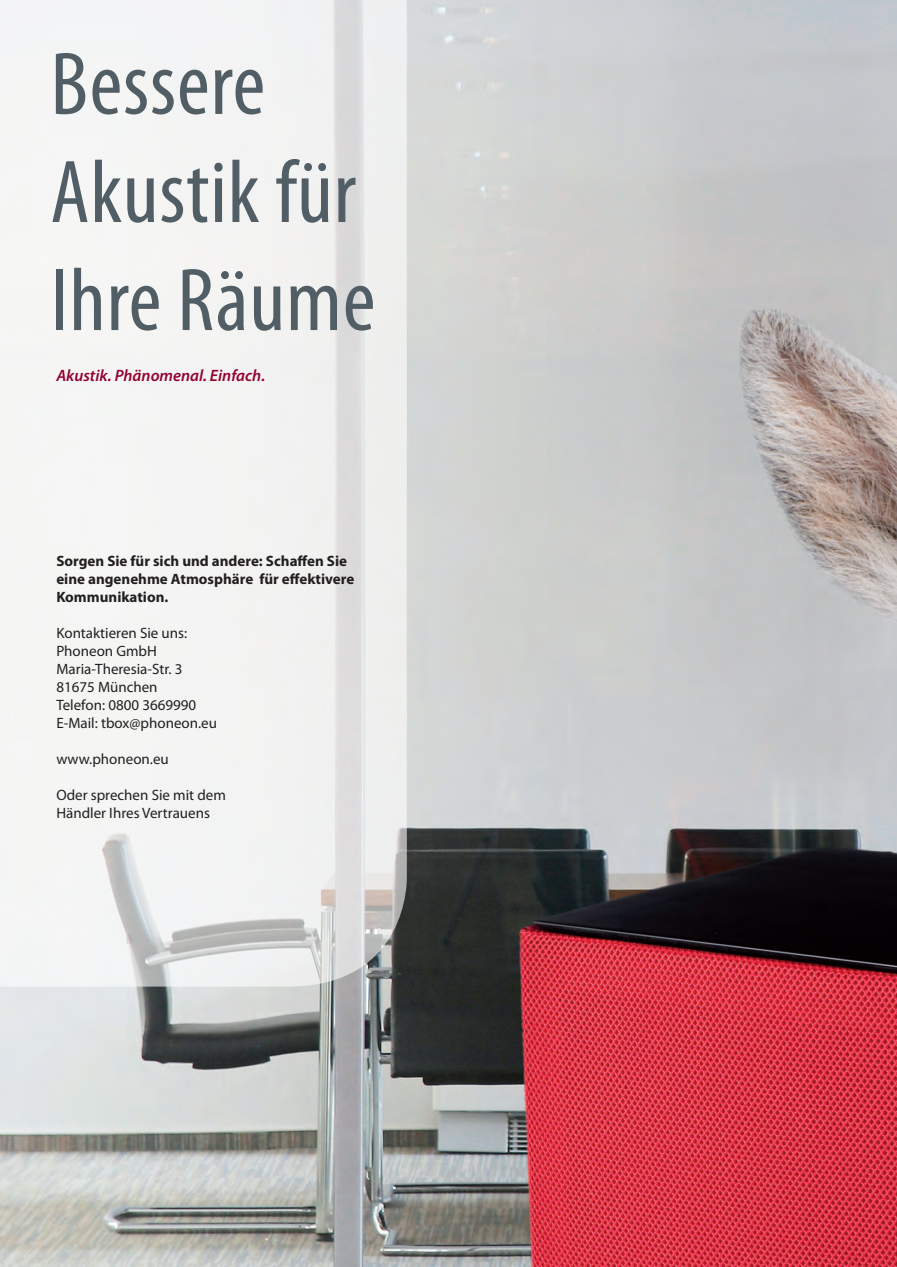
<style>
.page{position:relative;width:897px;height:1267px;background:#fff}
.page>*{position:absolute;margin:0;border:0;box-sizing:border-box;transform-origin:0 0}
.t1{font:condensed 90px/108px "Myriad Pro";letter-spacing:.01em;color:#525e65}
.t2{font:italic 600 16.5px "Myriad Pro";color:#920130}
.t3{font:15px/18px "Myriad Pro";color:#231f20}
.t4{font:700 15px/18px "Myriad Pro";color:#231f20}
</style>
<div class="page">
<img style="left:0;top:0;width:896px;height:1266px">
<svg style="left:0;top:0;width:408px;height:986px;fill:#f3f3f3"></svg>
<h1 class="t1" style="left:50px;top:29px;width:326px">Bessere<br>Akustik für<br>Ihre Räume</h1>
<p class="t2" style="left:56px;top:365px;width:210px">Akustik. Phänomenal. Einfach.</p>
<p class="t4" style="left:56px;top:551px;width:299px">Sorgen Sie für sich und andere: Schaffen Sie eine angenehme Atmosphäre für effektivere<br>Kommunikation.</p>
<p class="t3" style="left:56px;top:623px;width:162px">Kontaktieren Sie uns:<br>Phoneon GmbH<br>Maria-Theresia-Str. 3<br>81675 München<br>Telefon: 0800 3669990<br>E-Mail: tbox@phoneon.eu</p>
<p class="t3" style="left:56px;top:749px;width:114px">www.phoneon.eu</p>
<p class="t3" style="left:56px;top:785px;width:171px">Oder sprechen Sie mit dem<br>Händler Ihres Vertrauens</p>
</div>
